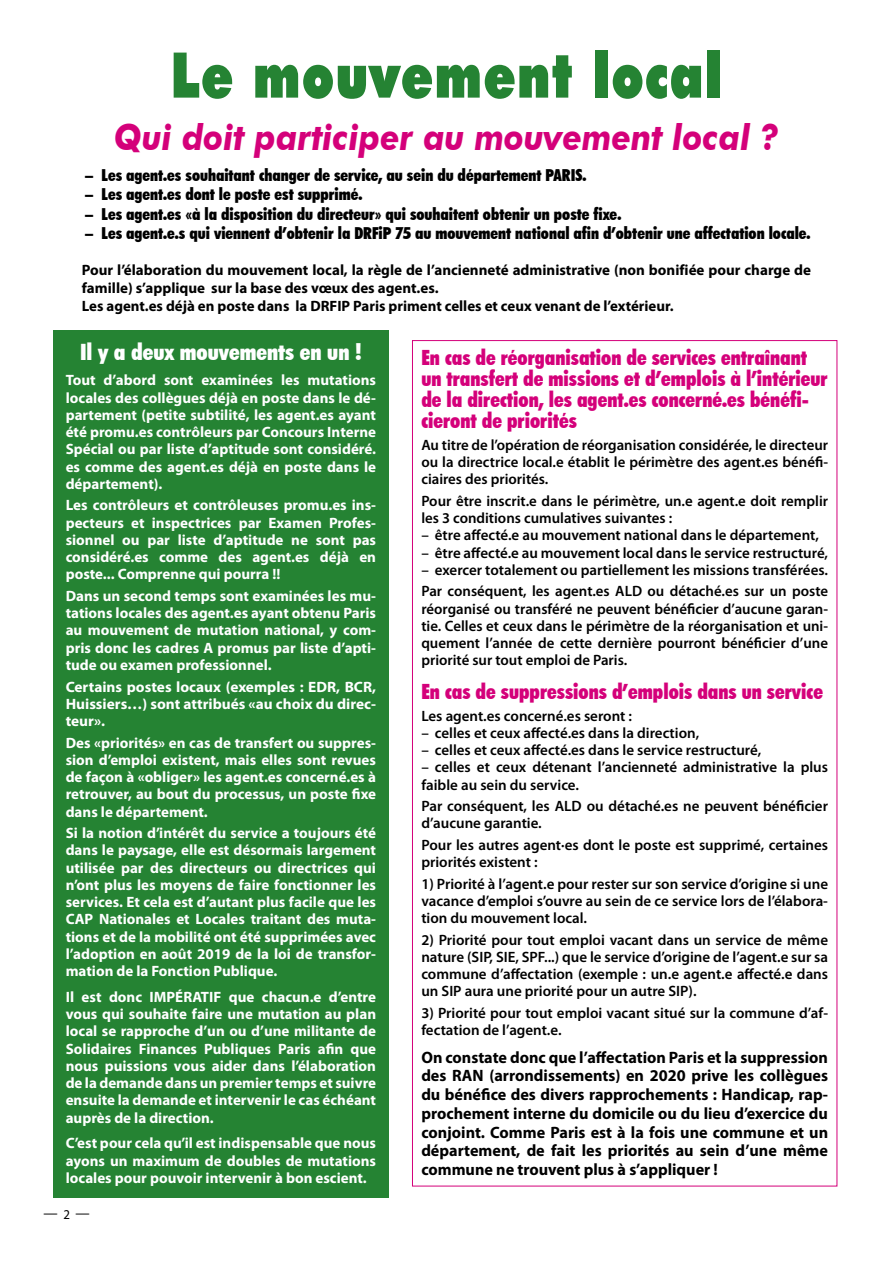
<style>
.page{position:relative;width:893px;height:1263px;background:#fff}
.page>*{position:absolute;margin:0;border:0;box-sizing:border-box;transform-origin:0 0}
.t1{font:900 63px "Futura BT";letter-spacing:.02em;color:#258333;scale:.8 1}
.t2{font:italic 700 36px "Futura BT";color:#d4007a;scale:.9 1}
.t3{font:900 condensed 22.5px "Futura BT";color:#fff}
.t4{font:900 condensed 21px/21px "Futura BT";color:#d4007a}
.t5{font:700 16.5px/18.8px "Myriad Pro";color:#000;text-align:justify}
.t6{font:900 condensed 16.5px "Futura BT";color:#000}
.t7{font:700 15px/17.2px "Myriad Pro";color:#fff;text-align:justify}
.t8{font:600 15px/17.2px "Myriad Pro";color:#000}
.t9{font:700 15px/18px "Myriad Pro";color:#000}
.t10{font:15px "Myriad Pro";color:#000;scale:.95 1}
.s1{font-size:13.5px}
</style>
<div class="page">
<div style="left:53px;top:330px;width:336px;height:867px;background:#258333"></div>
<h1 class="t1" style="left:170px;top:37px;width:692px">Le mouvement local</h1>
<h2 class="t2" style="left:114px;top:115px;width:740px">Qui doit participer au mouvement local ?</h2>
<p class="t6" style="left:85px;top:165px;width:503px">– Les agent.es souhaitant changer de service, au sein du département PARIS.</p>
<p class="t6" style="left:85px;top:184px;width:279px">– Les agent.es dont le poste est supprimé.</p>
<p class="t6" style="left:85px;top:204px;width:538px">– Les agent.es «à la disposition du directeur» qui souhaitent obtenir un poste fixe.</p>
<p class="t6" style="left:85px;top:223px;width:727px">– Les agent.e.s qui viennent d’obtenir la DRFiP 75 au mouvement national afin d’obtenir une affectation locale.</p>
<p class="t9" style="left:82px;top:260px;width:731px">Pour l’élaboration du mouvement local, la règle de l’ancienneté administrative (non bonifiée pour charge de famille) s’applique sur la base des vœux des agent.es.<br>Les agent.es déjà en poste dans la DRFIP Paris priment celles et ceux venant de l’extérieur.</p>
<h3 class="t3" style="left:80px;top:338px;width:283px">Il y a deux mouvements en un !</h3>
<p class="t7" style="left:66px;top:371px;width:312px">Tout d’abord sont examinées les mutations locales des collègues déjà en poste dans le dé&shy;partement (petite subtilité, les agent.es ayant été promu.es contrôleurs par Concours Interne Spécial ou par liste d’aptitude sont considéré. es comme des agent.es déjà en poste dans le département).</p>
<p class="t7" style="left:66px;top:496px;width:312px">Les contrôleurs et contrôleuses promu.es ins&shy;pecteurs et inspectrices par Examen Profes&shy;sionnel ou par liste d’aptitude ne sont pas considéré.es comme des agent.es déjà en poste... Comprenne qui pourra !!</p>
<p class="t7" style="left:66px;top:587px;width:312px">Dans un second temps sont examinées les mu&shy;tations locales des agent.es ayant obtenu Paris au mouvement de mutation national, y com&shy;pris donc les cadres A promus par liste d’apti&shy;tude ou examen professionnel.</p>
<p class="t7" style="left:66px;top:677px;width:312px">Certains postes locaux (exemples : EDR, BCR, Huissiers…) sont attribués «au choix du direc&shy;teur».</p>
<p class="t7" style="left:66px;top:733px;width:312px">Des «priorités» en cas de transfert ou suppres&shy;sion d’emploi existent, mais elles sont revues de façon à «obliger» les agent.es concerné.es à retrouver, au bout du processus, un poste fixe dans le département.</p>
<p class="t7" style="left:66px;top:824px;width:312px">Si la notion d’intérêt du service a toujours été dans le paysage, elle est désormais largement utilisée par des directeurs ou directrices qui n’ont plus les moyens de faire fonctionner les services. Et cela est d’autant plus facile que les CAP Nationales et Locales traitant des muta&shy;tions et de la mobilité ont été supprimées avec l’adoption en août 2019 de la loi de transfor&shy;mation de la Fonction Publique.</p>
<p class="t7" style="left:66px;top:987px;width:312px">Il est donc IMPÉRATIF que chacun.e d’entre vous qui souhaite faire une mutation au plan local se rapproche d’un ou d’une militante de Solidaires Finances Publiques Paris afin que nous puissions vous aider dans l’élaboration de la demande dans un premier temps et suivre ensuite la demande et intervenir le cas échéant auprès de la direction.</p>
<p class="t7" style="left:66px;top:1134px;width:312px">C’est pour cela qu’il est indispensable que nous ayons un maximum de doubles de mutations locales pour pouvoir intervenir à bon escient.</p>
<p class="t10" style="left:44px;top:1205px;width:50px">— <span class="s1">2</span> —</p>
<h3 class="t4" style="left:421px;top:347px;width:408px">En cas de réorganisation de services entraînant un transfert de missions et d’emplois à l’intérieur de la direction, les agent.es concerné.es bénéfi&shy;cieront de priorités</h3>
<p class="t8" style="left:421px;top:436px;width:408px;text-align:justify">Au titre de l’opération de réorganisation considérée, le directeur ou la directrice local.e établit le périmètre des agent.es bénéfi&shy;ciaires des priorités.</p>
<p class="t8" style="left:421px;top:492px;width:408px">Pour être inscrit.e dans le périmètre, un.e agent.e doit remplir les 3 conditions cumulatives suivantes :</p>
<p class="t8" style="left:421px;top:526px;width:399px">– être affecté.e au mouvement national dans le département,</p>
<p class="t8" style="left:421px;top:544px;width:408px">– être affecté.e au mouvement local dans le service restructuré,</p>
<p class="t8" style="left:421px;top:559px;width:408px;line-height:21.5px">– exercer totalement ou partiellement les missions transférées.<br>Par conséquent, les agent.es ALD ou détaché.es sur un poste</p>
<p class="t8" style="left:421px;top:600px;width:408px;text-align:justify">réorganisé ou transféré ne peuvent bénéficier d’aucune garan&shy;tie. Celles et ceux dans le périmètre de la réorganisation et uni&shy;quement l’année de cette dernière pourront bénéficier d’une priorité sur tout emploi de Paris.</p>
<h3 class="t4" style="left:421px;top:681px;width:403px">En cas de suppressions d’emplois dans un service</h3>
<p class="t8" style="left:421px;top:707px;width:212px">Les agent.es concerné.es seront :</p>
<p class="t8" style="left:421px;top:724px;width:279px">– celles et ceux affecté.es dans la direction,</p>
<p class="t8" style="left:421px;top:741px;width:341px">– celles et ceux affecté.es dans le service restructuré,</p>
<p class="t8" style="left:421px;top:758px;width:408px">– celles et ceux détenant l’ancienneté administrative la plus faible au sein du service.</p>
<p class="t8" style="left:421px;top:797px;width:408px">Par conséquent, les ALD ou détaché.es ne peuvent bénéficier d’aucune garantie.</p>
<p class="t8" style="left:421px;top:836px;width:408px">Pour les autres agent·es dont le poste est supprimé, certaines priorités existent :</p>
<p class="t8" style="left:421px;top:875px;width:408px;text-align:justify">1) Priorité à l’agent.e pour rester sur son service d’origine si une vacance d’emploi s’ouvre au sein de ce service lors de l’élabora&shy;tion du mouvement local.</p>
<p class="t8" style="left:421px;top:931px;width:408px;text-align:justify">2) Priorité pour tout emploi vacant dans un service de même nature (SIP, SIE, SPF...) que le service d’origine de l’agent.e sur sa commune d’affectation (exemple : un.e agent.e affecté.e dans un SIP aura une priorité pour un autre SIP).</p>
<p class="t8" style="left:421px;top:1004px;width:408px">3) Priorité pour tout emploi vacant situé sur la commune d’af&shy;fectation de l’agent.e.</p>
<p class="t5" style="left:421px;top:1047px;width:408px">On constate donc que l’affectation Paris et la suppression des RAN (arrondissements) en 2020 prive les collègues du bénéfice des divers rapprochements : Handicap, rap&shy;prochement interne du domicile ou du lieu d’exercice du conjoint. Comme Paris est à la fois une commune et un département, de fait les priorités au sein d’une même commune ne trouvent plus à s’appliquer !</p>
</div>
